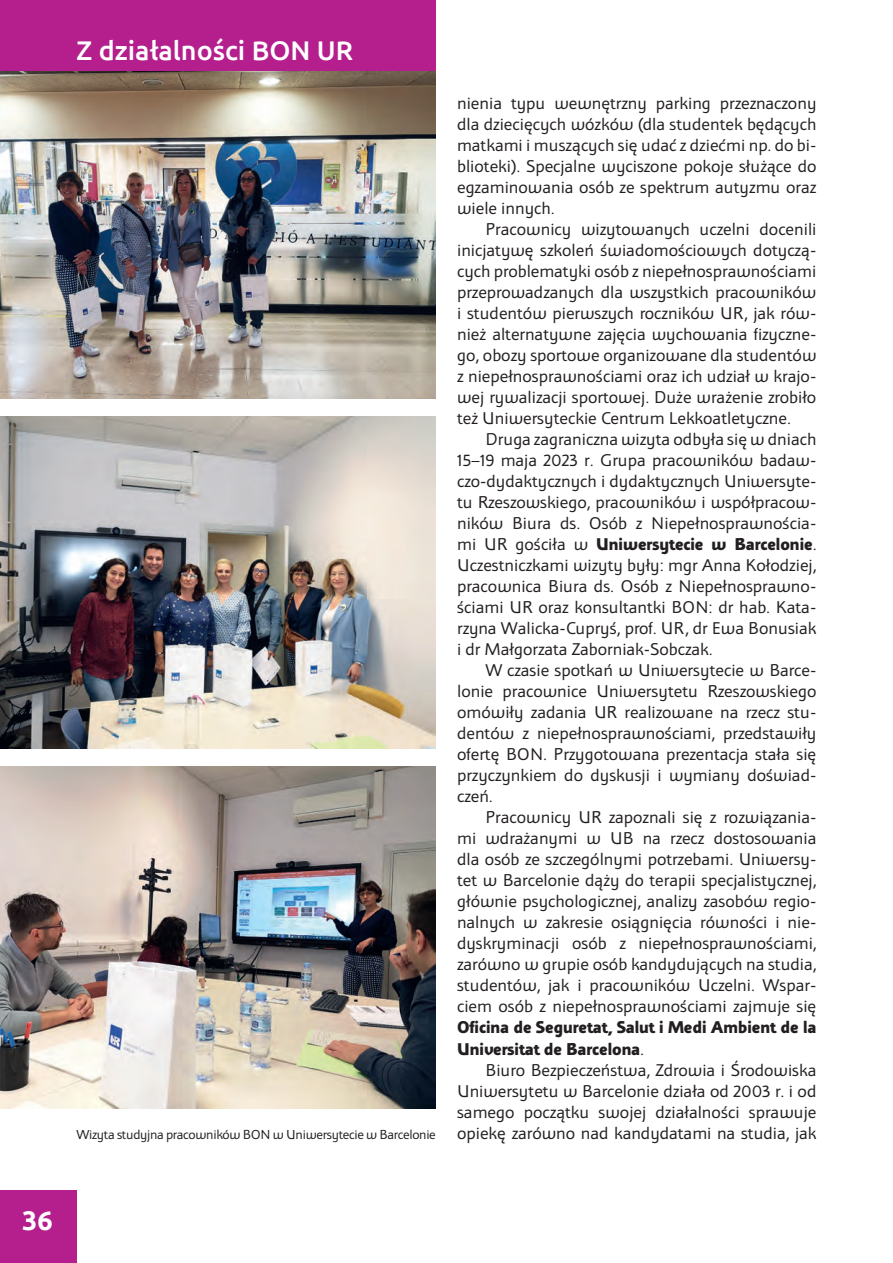
<style>
.page{position:relative;width:893px;height:1263px;background:#fff}
.page>*{position:absolute;margin:0;border:0;box-sizing:border-box;transform-origin:0 0}
.t1{font:500 27px "Ubuntu";color:#fff}
.t2{font:700 27px "Ubuntu";color:#fff}
.t3{font:18px/21px "Apolonia Nova OT";color:#231f20;text-align:justify}
.t4{font:700 18px/21px "Apolonia Nova OT";color:#231f20}
.t5{font:13.8px "Apolonia Nova OT";letter-spacing:-.02em;color:#231f20}
.s1{font-weight:700}
.s2{font-weight:400}
.s3{font-size:18px}
</style>
<div class="page">
<img style="left:0;top:417px;width:436px;height:332px">
<img style="left:0;top:766px;width:436px;height:343px">
<img style="left:0;top:71px;width:436px;height:328px">
<div style="left:0;top:1190px;width:77px;height:73px;background:#b41e8d"></div>
<div style="left:0;top:0;width:436px;height:71px;background:#b41e8d"></div>
<h1 class="t1" style="left:77px;top:33px;width:278px">Z działalności BON UR</h1>
<p class="t3" style="left:457px;top:93px;width:361px">nienia typu wewnętrzny parking przeznaczony dla dziecięcych wózków (dla studentek będących matkami i muszących się udać z dziećmi np. do bi&shy;blioteki). Specjalne wyciszone pokoje służące do egzaminowania osób ze spektrum autyzmu oraz wiele innych.</p>
<p class="t3" style="left:457px;top:219px;width:361px;text-indent:29px">Pracownicy wizytowanych uczelni docenili inicjatywę szkoleń świadomościowych dotyczą&shy;cych problematyki osób z niepełnosprawnościami przeprowadzanych dla wszystkich pracowników i studentów pierwszych roczników UR, jak rów&shy;nież alternatywne zajęcia wychowania fizyczne&shy;go, obozy sportowe organizowane dla studentów z niepełnosprawnościami oraz ich udział w krajo&shy;wej rywalizacji sportowej. Duże wrażenie zrobiło też Uniwersyteckie Centrum Lekkoatletyczne.</p>
<p class="t3" style="left:457px;top:429px;width:361px;text-indent:28px">Druga zagraniczna wizyta odbyła się w dniach 15–19 maja 2023 r. Grupa pracowników badaw&shy;czo-dydaktycznych i dydaktycznych Uniwersyte&shy;tu Rzeszowskiego, pracowników i współpracow&shy;ników Biura ds. Osób z Niepełnosprawnościa&shy;mi UR gościła w <span class="s1">Uniwersytecie w Barcelonie</span>.<br>Uczestniczkami wizyty były: mgr Anna Kołodziej, pracownica Biura ds. Osób z Niepełnosprawno&shy;ściami UR oraz konsultantki BON: dr hab. Kata&shy;rzyna Walicka-Cupryś, prof. UR, dr Ewa Bonusiak i dr Małgorzata Zaborniak-Sobczak.</p>
<p class="t3" style="left:457px;top:660px;width:361px;text-indent:28px">W czasie spotkań w Uniwersytecie w Barce&shy;lonie pracownice Uniwersytetu Rzeszowskiego omówiły zadania UR realizowane na rzecz stu&shy;dentów z niepełnosprawnościami, przedstawiły ofertę BON. Przygotowana prezentacja stała się przyczynkiem do dyskusji i wymiany doświad&shy;czeń.</p>
<p class="t3" style="left:457px;top:807px;width:361px;text-indent:28px">Pracownicy UR zapoznali się z rozwiązania&shy;mi wdrażanymi w UB na rzecz dostosowania dla osób ze szczególnymi potrzebami. Uniwersy&shy;tet w Barcelonie dąży do terapii specjalistycznej, głównie psychologicznej, analizy zasobów regio&shy;nalnych w zakresie osiągnięcia równości i nie&shy;dyskryminacji osób z niepełnosprawnościami, zarówno w grupie osób kandydujących na studia, studentów, jak i pracowników Uczelni. Wspar&shy;ciem osób z niepełnosprawnościami zajmuje się</p>
<p class="t4" style="left:457px;top:1017px;width:361px">Oficina de Seguretat, Salut i Medi Ambient de la<br>Universitat de Barcelona<span class="s2">.</span></p>
<p class="t3" style="left:457px;top:1059px;width:361px;text-indent:28px">Biuro Bezpieczeństwa, Zdrowia i Środowiska Uniwersytetu w Barcelonie działa od 2003 r. i od samego początku swojej działalności sprawuje</p>
<p class="t5" style="left:77px;top:1126px;width:741px">Wizyta studyjna pracowników BON w Uniwersytecie w Barcelonie <span class="s3">opiekę zarówno nad kandydatami na studia, jak</span></p>
<h1 class="t2" style="left:22px;top:1204px;width:32px">36</h1>
</div>
